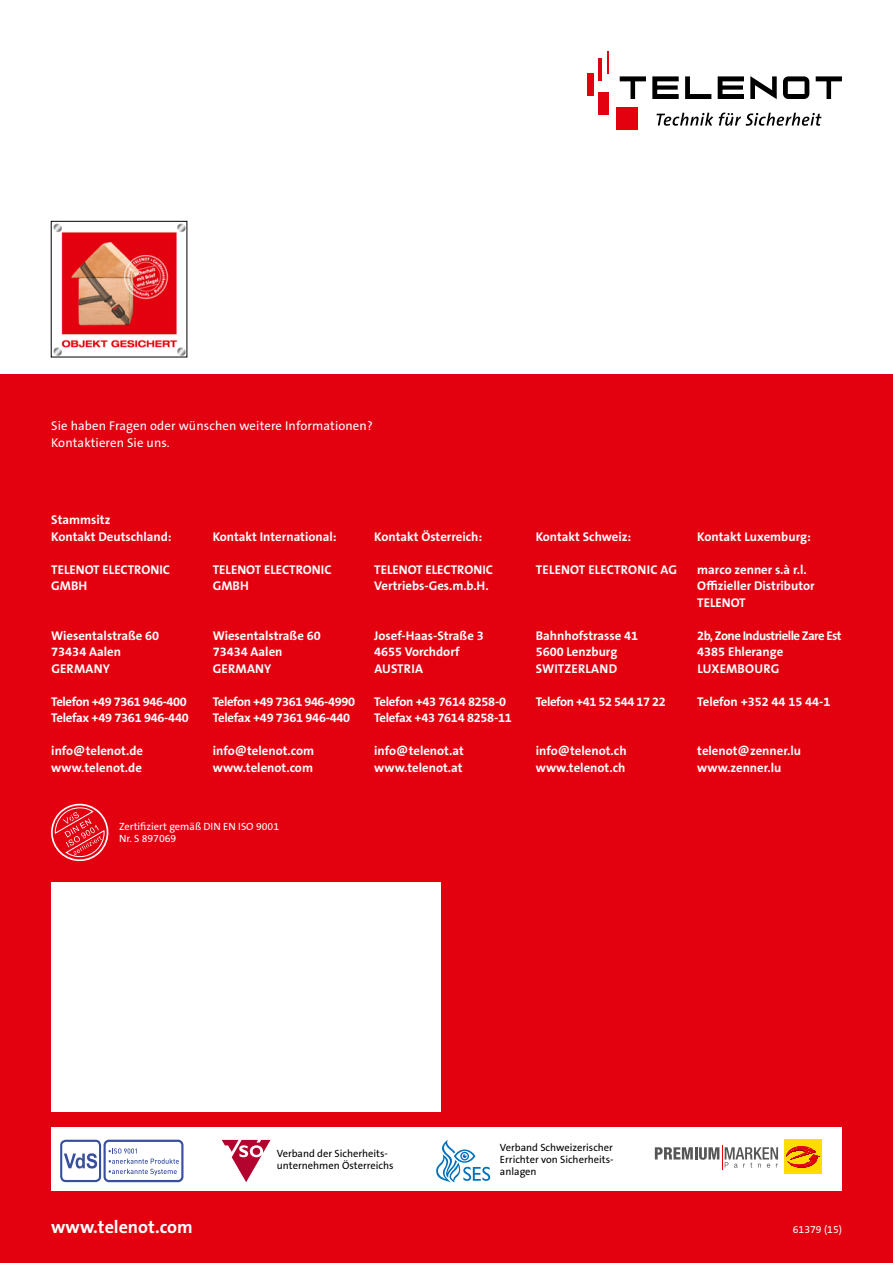
<style>
.page{position:relative;width:893px;height:1263px;background:#fff}
.page>*{position:absolute;margin:0;border:0;box-sizing:border-box;transform-origin:0 0}
.t1{font:700 18px "The Sans B Plus W7";color:#fff}
.t2{font:700 12.75px/16.5px "The Sans B Plus W7";color:#fff}
.t3{font:700 12.75px/16.5px "The Sans B Plus W7";letter-spacing:-.03em;color:#fff}
.t4{font:12.75px/16.5px "The Sans B Plus W5 Plain";letter-spacing:.01em;color:#fff}
.t5{font:700 12.75px/16.5px "The Sans B Plus W7";letter-spacing:-.02em;color:#fff}
.t6{font:10.5px/12px "The Sans B Plus W5 Plain";color:#000;text-align:justify}
.t7{font:10.5px/12px "The Sans B Plus W5 Plain";color:#fff}
</style>
<div class="page">
<div style="left:616px;top:107px;width:22px;height:23px;background:#e3000f"></div>
<div style="left:587px;top:73px;width:6px;height:23px;background:#e3000f"></div>
<hr style="left:598px;top:58px;width:3px;height:23px;background:#e3000f">
<hr style="left:607px;top:51px;width:2px;height:23px;background:#e3000f">
<div style="left:598px;top:92px;width:11px;height:23px;background:#e3000f"></div>
<svg style="left:656px;top:113px;width:57px;height:13px"></svg>
<svg style="left:719px;top:113px;width:102px;height:13px"></svg>
<svg style="left:718px;top:76px;width:26px;height:23px"></svg>
<svg style="left:652px;top:76px;width:27px;height:23px"></svg>
<svg style="left:620px;top:76px;width:26px;height:23px"></svg>
<svg style="left:750px;top:76px;width:27px;height:23px"></svg>
<svg style="left:685px;top:76px;width:26px;height:23px"></svg>
<svg style="left:783px;top:76px;width:26px;height:23px"></svg>
<svg style="left:816px;top:76px;width:26px;height:23px"></svg>
<div style="left:0;top:374px;width:893px;height:889px;background:#e3000f"></div>
<div style="left:51px;top:1127px;width:791px;height:64px;background:#fff"></div>
<div style="left:51px;top:882px;width:389px;height:230px;background:#fff"></div>
<svg style="left:51px;top:803px;width:58px;height:59px"></svg>
<div style="left:60px;top:1140px;width:41px;height:42px;border:2px solid #374f9e;border-radius:5px"></div>
<div style="left:104px;top:1140px;width:79px;height:42px;border:2px solid #374f9e;border-radius:4px"></div>
<svg style="left:64px;top:1153px;width:33px;height:15px"></svg>
<svg style="left:109px;top:1148px;width:70px;height:27px"></svg>
<svg style="left:655px;top:1145px;width:123px;height:25px"></svg>
<div style="left:784px;top:1140px;width:37px;height:34px;background:#fd0"></div>
<svg style="left:786px;top:1146px;width:34px;height:22px"></svg>
<svg style="left:436px;top:1140px;width:54px;height:42px"></svg>
<svg style="left:222px;top:1140px;width:49px;height:42px"></svg>
<img style="left:53px;top:223px;width:132px;height:132px">
<p class="t4" style="left:51px;top:418px;width:323px">Sie haben Fragen oder wünschen weitere Informationen?<br>Kontaktieren Sie uns.</p>
<p class="t2" style="left:51px;top:512px;width:122px">Stammsitz<br>Kontakt Deutschland:</p>
<p class="t2" style="left:51px;top:561px;width:120px">TELENOT ELECTRONIC<br>GMBH</p>
<p class="t2" style="left:51px;top:627px;width:109px">Wiesentalstraße 60<br>73434 Aalen<br>GERMANY</p>
<p class="t3" style="left:51px;top:693px;width:139px">Telefon +49 7361 946-400<br>Telefax +49 7361 946-440</p>
<p class="t2" style="left:51px;top:743px;width:93px">info@telenot.de www.telenot.de</p>
<p class="t2" style="left:213px;top:528px;width:125px">Kontakt International:</p>
<p class="t2" style="left:213px;top:561px;width:120px">TELENOT ELECTRONIC<br>GMBH</p>
<p class="t2" style="left:213px;top:627px;width:109px">Wiesentalstraße 60<br>73434 Aalen<br>GERMANY</p>
<p class="t3" style="left:213px;top:693px;width:144px">Telefon +49 7361 946-4990<br>Telefax +49 7361 946-440</p>
<p class="t2" style="left:213px;top:743px;width:103px">info@telenot.com www.telenot.com</p>
<p class="t2" style="left:374px;top:528px;width:110px">Kontakt Österreich:</p>
<p class="t2" style="left:374px;top:561px;width:120px">TELENOT ELECTRONIC<br>Vertriebs-Ges.m.b.H.</p>
<p class="t2" style="left:374px;top:627px;width:111px">Josef-Haas-Straße 3<br>4655 Vorchdorf<br>AUSTRIA</p>
<p class="t5" style="left:374px;top:693px;width:139px">Telefon +43 7614 8258-0<br>Telefax +43 7614 8258-11</p>
<p class="t2" style="left:374px;top:743px;width:91px">info@telenot.at www.telenot.at</p>
<p class="t7" style="left:119px;top:821px;width:162px">Zertifiziert gemäß DIN EN ISO 9001<br>Nr. S 897069</p>
<p class="t2" style="left:536px;top:528px;width:97px">Kontakt Schweiz:</p>
<p class="t2" style="left:536px;top:561px;width:143px">TELENOT ELECTRONIC AG</p>
<p class="t2" style="left:536px;top:627px;width:104px">Bahnhofstrasse 41<br>5600 Lenzburg<br>SWITZERLAND</p>
<p class="t3" style="left:536px;top:693px;width:131px">Telefon +41 52 544 17 22</p>
<p class="t2" style="left:536px;top:743px;width:92px">info@telenot.ch www.telenot.ch</p>
<p class="t2" style="left:697px;top:528px;width:115px">Kontakt Luxemburg:</p>
<p class="t2" style="left:697px;top:561px;width:119px">marco zenner s.à r.l.<br>Offizieller Distributor<br>TELENOT</p>
<p class="t3" style="left:697px;top:627px;width:146px">2b, Zone Industrielle Zare Est<br>4385 Ehlerange<br>LUXEMBOURG</p>
<p class="t2" style="left:697px;top:693px;width:135px">Telefon +352 44 15 44-1</p>
<p class="t2" style="left:697px;top:743px;width:105px">telenot@zenner.lu www.zenner.lu</p>
<p class="t6" style="left:277px;top:1147px;width:118px">Verband der Sicherheits&shy;unternehmen Österreichs</p>
<p class="t6" style="left:500px;top:1141px;width:115px">Verband Schweizerischer Errichter von Sicherheits&shy;anlagen</p>
<h1 class="t1" style="left:51px;top:1215px;width:143px">www.telenot.com</h1>
<p class="t7" style="left:793px;top:1224px;width:51px">61379 (15)</p>
</div>
